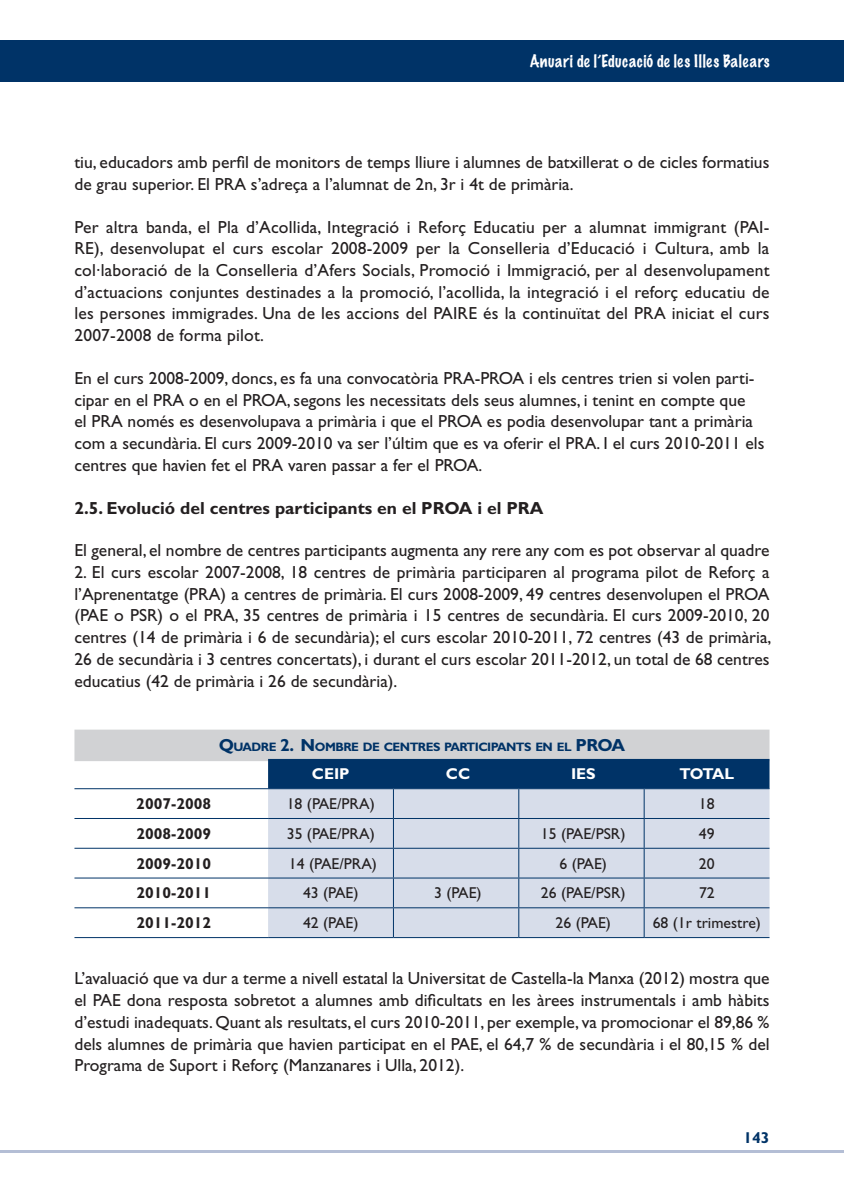
<style>
.page{position:relative;width:844px;height:1191px;background:#fff}
.page>*{position:absolute;margin:0;border:0;box-sizing:border-box;transform-origin:0 0}
.t1{font:17.5px/21.7px "Gill Sans Std";color:#231f20;text-align:justify}
.t2{font:700 17.5px "Gill Sans Std";color:#231f20}
.t3{font:15.75px "Gill Sans Std";color:#231f20}
.t4{font:700 15.75px "Gill Sans Std";color:#231f20}
.t5{font:100 15.75px "Marker Felt";letter-spacing:.03em;color:#fff}
.t6{font:700 15.75px "Gill Sans Std";color:#fff}
.t7{font:700 15.75px "Gill Sans Std";color:#003367}
.t8{font:700 12.25px "Gill Sans Std";letter-spacing:-.045em;color:#003367}
.s1{font-size:17.5px}
</style>
<div class="page">
<div style="left:0;top:40px;width:843px;height:42px;background:#003367"></div>
<hr style="left:0;top:1150px;width:843px;height:2px;background:#b4bed5">
<div style="left:74px;top:729px;width:695px;height:32px;background:#d1d2d4"></div>
<hr style="left:74px;top:818px;width:194px;height:1px;background:#003367">
<hr style="left:74px;top:848px;width:194px;height:1px;background:#003367">
<hr style="left:74px;top:877px;width:194px;height:1px;background:#003367">
<hr style="left:74px;top:907px;width:194px;height:1px;background:#003367">
<hr style="left:74px;top:937px;width:194px;height:1px;background:#003367">
<hr style="left:268px;top:937px;width:125px;height:1px;background:#003367">
<hr style="left:393px;top:937px;width:125px;height:1px;background:#003367">
<hr style="left:518px;top:937px;width:126px;height:1px;background:#003367">
<hr style="left:644px;top:937px;width:125px;height:1px;background:#003367">
<svg style="left:268px;top:759px;width:501px;height:178px;background:#adbcd0"></svg>
<hr style="left:74px;top:788px;width:194px;height:1px;background:#003367">
<hr style="left:268px;top:788px;width:125px;height:1px;background:#003367">
<hr style="left:393px;top:788px;width:125px;height:1px;background:#003367">
<hr style="left:518px;top:788px;width:126px;height:1px;background:#003367">
<hr style="left:644px;top:788px;width:125px;height:1px;background:#003367">
<p class="t5" style="left:529px;top:49px;width:241px">Anuari de l’Educació de les Illes Balears</p>
<p class="t1" style="left:74px;top:151px;width:696px">tiu, educadors amb perfil de monitors de temps lliure i alumnes de batxillerat o de cicles formatius de grau superior. El PRA s’adreça a l’alumnat de 2n, 3r i 4t de primària.</p>
<p class="t1" style="left:74px;top:216px;width:696px">Per altra banda, el Pla d’Acollida, Integració i Reforç Educatiu per a alumnat immigrant (PAI-RE), desenvolupat el curs escolar 2008-2009 per la Conselleria d’Educació i Cultura, amb la col·laboració de la Conselleria d’Afers Socials, Promoció i Immigració, per al desenvolupament d’actuacions conjuntes destinades a la promoció, l’acollida, la integració i el reforç educatiu de les persones immigrades. Una de les accions del PAIRE és la continuïtat del PRA iniciat el curs 2007-2008 de forma pilot.</p>
<p class="t1" style="left:74px;top:367px;width:691px;text-align:left">En el curs 2008-2009, doncs, es fa una convocatòria PRA-PROA i els centres trien si volen parti&shy;cipar en el PRA o en el PROA, segons les necessitats dels seus alumnes, i tenint en compte que<br>el PRA només es desenvolupava a primària i que el PROA es podia desenvolupar tant a primària com a secundària. El curs 2009-2010 va ser l’últim que es va oferir el PRA. I el curs 2010-2011 els centres que havien fet el PRA varen passar a fer el PROA.</p>
<p class="t2" style="left:74px;top:497px;width:470px">2.5. Evolució del centres participants en el PROA i el PRA</p>
<p class="t1" style="left:74px;top:539px;width:696px">El general, el nombre de centres participants augmenta any rere any com es pot observar al quadre</p>
<p class="t1" style="left:74px;top:561px;width:698px">2. El curs escolar 2007-2008, 18 centres de primària participaren al programa pilot de Reforç a l’Aprenentatge (PRA) a centres de primària. El curs 2008-2009, 49 centres desenvolupen el PROA (PAE o PSR) o el PRA, 35 centres de primària i 15 centres de secundària. El curs 2009-2010, 20 centres (14 de primària i 6 de secundària); el curs escolar 2010-2011, 72 centres (43 de primària, 26 de secundària i 3 centres concertats), i durant el curs escolar 2011-2012, un total de 68 centres educatius (42 de primària i 26 de secundària).</p>
<p class="t8" style="left:219px;top:740px;width:408px"><span class="s1">Q</span>UADRE <span class="s1">2. N</span> OMBRE DE CENTRES PARTICIPANTS EN EL <span class="s1">PROA</span></p>
<p class="t6" style="left:312px;top:764px;width:39px">CEIP</p>
<p class="t6" style="left:446px;top:764px;width:26px">CC</p>
<p class="t6" style="left:571px;top:764px;width:26px">IES</p>
<p class="t6" style="left:679px;top:764px;width:56px">TOTAL</p>
<p class="t4" style="left:136px;top:794px;width:76px">2007-2008</p>
<p class="t3" style="left:287px;top:794px;width:89px">18 (PAE/PRA)</p>
<p class="t3" style="left:698px;top:794px;width:17px">18</p>
<p class="t4" style="left:136px;top:824px;width:76px">2008-2009</p>
<p class="t3" style="left:287px;top:824px;width:89px">35 (PAE/PRA)</p>
<p class="t3" style="left:540px;top:824px;width:86px">15 (PAE/PSR)</p>
<p class="t3" style="left:698px;top:824px;width:17px">49</p>
<p class="t4" style="left:136px;top:854px;width:76px">2009-2010</p>
<p class="t3" style="left:289px;top:854px;width:89px">14 (PAE/PRA)</p>
<p class="t3" style="left:559px;top:854px;width:49px">6 (PAE)</p>
<p class="t3" style="left:698px;top:854px;width:17px">20</p>
<p class="t4" style="left:136px;top:883px;width:76px">2010-2011</p>
<p class="t3" style="left:303px;top:884px;width:57px">43 (PAE)</p>
<p class="t3" style="left:434px;top:884px;width:49px">3 (PAE)</p>
<p class="t3" style="left:540px;top:884px;width:86px">26 (PAE/PSR)</p>
<p class="t3" style="left:698px;top:884px;width:17px">72</p>
<p class="t4" style="left:136px;top:913px;width:76px">2011-2012</p>
<p class="t3" style="left:303px;top:913px;width:57px">42 (PAE)</p>
<p class="t3" style="left:555px;top:913px;width:57px">26 (PAE)</p>
<p class="t3" style="left:652px;top:913px;width:110px">68 (1r trimestre)</p>
<p class="t1" style="left:74px;top:967px;width:696px">L’avaluació que va dur a terme a nivell estatal la Universitat de Castella-la Manxa (2012) mostra que el PAE dona resposta sobretot a alumnes amb dificultats en les àrees instrumentals i amb hàbits d’estudi inadequats. Quant als resultats, el curs 2010-2011, per exemple, va promocionar el 89,86 % dels alumnes de primària que havien participat en el PAE, el 64,7 % de secundària i el 80,15 % del Programa de Suport i Reforç (Manzanares i Ulla, 2012).</p>
<p class="t7" style="left:743px;top:1128px;width:28px">143</p>
</div>
